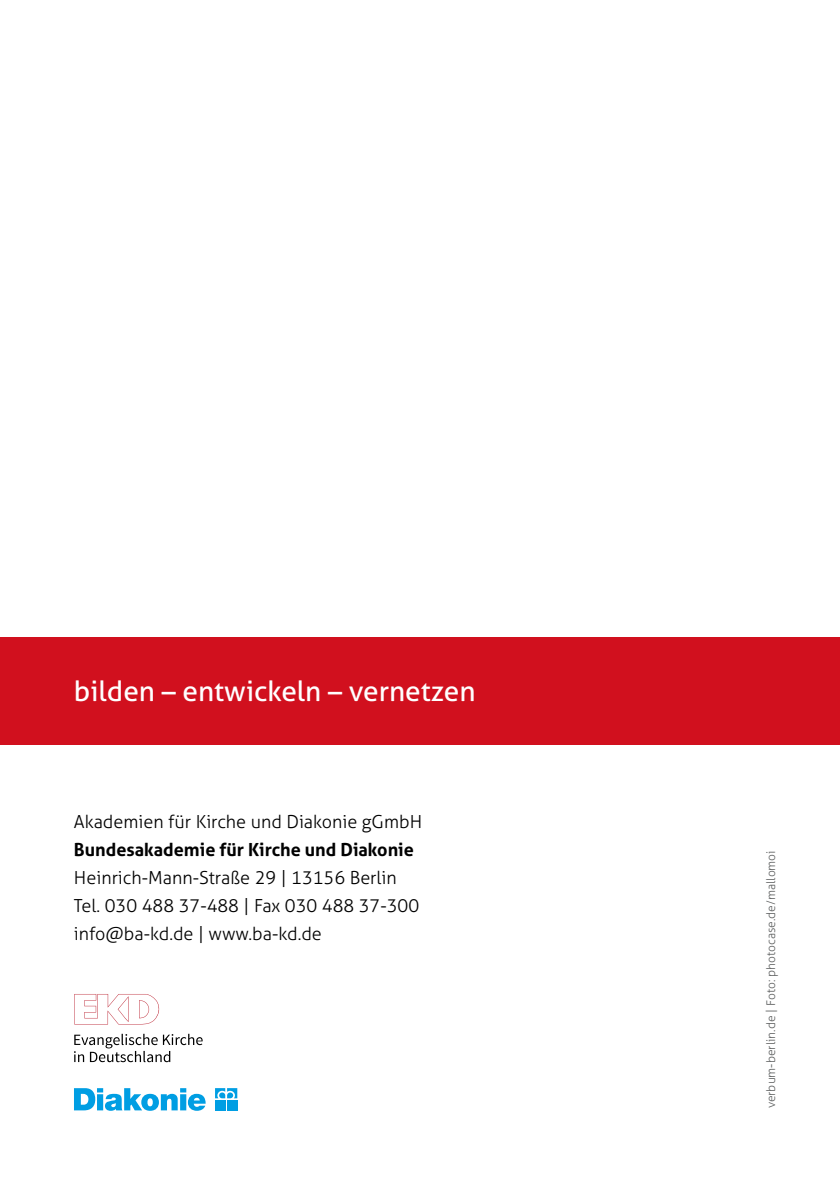
<style>
.page{position:relative;width:840px;height:1191px;background:#fff}
.page>*{position:absolute;margin:0;border:0;box-sizing:border-box;transform-origin:0 0}
.t1{font:28px "Aller";color:#fff}
.v_Fliesstext_Blocksa{font:300 18px/28px "Aller";color:#000}
.v_Fußnoten_Blocksatz{font:300 12px "Aller";color:#5e6060}
.s1{font-weight:700}
</style>
<div class="page">
<svg style="left:74px;top:1088px;width:131px;height:22px"></svg>
<svg style="left:215px;top:1088px;width:22px;height:10px"></svg>
<div style="left:215px;top:1100px;width:10px;height:10px;background:#009ee3"></div>
<div style="left:227px;top:1100px;width:10px;height:10px;background:#009ee3"></div>
<svg style="left:74px;top:1033px;width:128px;height:29px"></svg>
<svg style="left:74px;top:994px;width:86px;height:30px"></svg>
<div style="left:0;top:637px;width:839px;height:108px;background:#d1101e"></div>
<p class="t1" style="left:74px;top:674px;width:403px">bilden – entwickeln – vernetzen</p>
<p class="v_Fliesstext_Blocksa" style="left:74px;top:808px;width:349px">Akademien für Kirche und Diakonie gGmbH<br><span class="s1">Bundesakademie für Kirche und Diakonie</span></p>
<p class="v_Fliesstext_Blocksa" style="left:74px;top:864px;width:346px">Heinrich-Mann-Straße 29 | 13156 Berlin<br>Tel. 030 488 37-488 | Fax 030 488 37-300 info@ba-kd.de | www.ba-kd.de</p>
<p class="v_Fußnoten_Blocksatz" style="left:763px;top:1108px;width:259px;rotate:-90deg">verbum-berlin.de | Foto: photocase.de/mallomoi</p>
</div>
